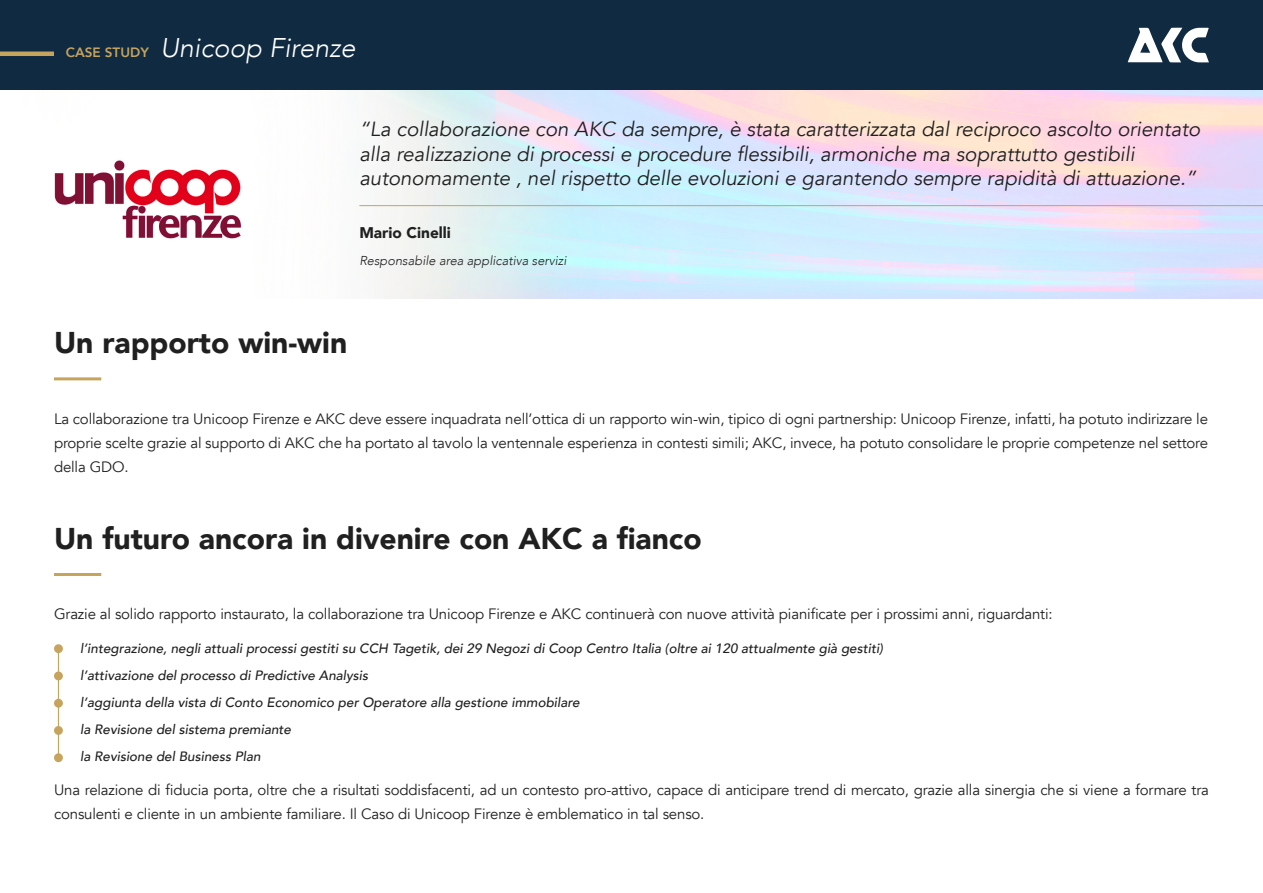
<style>
.page{position:relative;width:1263px;height:893px;background:#fff}
.page>*{position:absolute;margin:0;border:0;box-sizing:border-box;transform-origin:0 0}
.t1{font:900 30px "Avenir";color:#202020}
.t2{font:italic 300 27px "Avenir";color:#fff}
.t3{font:italic 20.4px/24.6px "Avenir";color:#202020}
.t4{font:900 15.45px "Avenir";color:#202020}
.t5{font:15px/24px "Avenir";letter-spacing:-.01em;color:#202020;text-align:justify}
.t6{font:italic 500 13.5px/27px "Avenir";color:#202020}
.t7{font:italic 300 12.9px "Avenir";color:#202020}
.s1{font-weight:800;font-style:normal;font-size:13.5px;color:#c7a45d}
</style>
<div class="page">
<div style="left:0;top:0;width:1263px;height:90px;background:#102a41"></div>
<svg style="left:1128px;top:28px;width:81px;height:35px"></svg>
<hr style="left:0;top:52px;width:54px;height:4px;background:#c7a45d">
<hr style="left:54px;top:377px;width:47px;height:3px;background:#c7a45d">
<hr style="left:54px;top:573px;width:47px;height:3px;background:#c7a45d">
<hr style="left:359px;top:205px;width:904px;height:1px;background:#c7a45d">
<img style="left:54px;top:160px;width:187px;height:79px">
<div style="left:54px;top:644px;width:9px;height:9px;background:#c7a45d;border-radius:50%"></div>
<div style="left:54px;top:671px;width:9px;height:9px;background:#c7a45d;border-radius:50%"></div>
<div style="left:54px;top:699px;width:9px;height:9px;background:#c7a45d;border-radius:50%"></div>
<div style="left:54px;top:753px;width:9px;height:9px;background:#c7a45d;border-radius:50%"></div>
<div style="left:54px;top:726px;width:9px;height:9px;background:#c7a45d;border-radius:50%"></div>
<hr style="left:58px;top:649px;width:1px;height:109px;background:#c7a45d">
<h2 class="t2" style="left:66px;top:32px;width:291px"><span class="s1">CASE STUDY</span> Unicoop Firenze</h2>
<p class="t3" style="left:359px;top:117px;width:842px">“La collaborazione con AKC da sempre, è stata caratterizzata dal reciproco ascolto orientato alla realizzazione di processi e procedure flessibili, armoniche ma soprattutto gestibili autonomamente , nel rispetto delle evoluzioni e garantendo sempre rapidità di attuazione.”</p>
<p class="t4" style="left:359px;top:219px;width:93px">Mario Cinelli</p>
<p class="t7" style="left:359px;top:253px;width:209px">Responsabile area applicativa servizi</p>
<h1 class="t1" style="left:54px;top:317px;width:295px">Un rapporto win-win</h1>
<p class="t5" style="left:54px;top:407px;width:1156px">La collaborazione tra Unicoop Firenze e AKC deve essere inquadrata nell’ottica di un rapporto win-win, tipico di ogni partnership: Unicoop Firenze, infatti, ha potuto indirizzare le proprie scelte grazie al supporto di AKC che ha portato al tavolo la ventennale esperienza in contesti simili; AKC, invece, ha potuto consolidare le proprie competenze nel settore della GDO.</p>
<h1 class="t1" style="left:54px;top:513px;width:649px">Un futuro ancora in divenire con AKC a fianco</h1>
<p class="t5" style="left:54px;top:603px;width:1000px">Grazie al solido rapporto instaurato, la collaborazione tra Unicoop Firenze e AKC continuerà con nuove attività pianificate per i prossimi anni, riguardanti:</p>
<p class="t6" style="left:80px;top:635px;width:804px">l’integrazione, negli attuali processi gestiti su CCH Tagetik, dei 29 Negozi di Coop Centro Italia (oltre ai 120 attualmente già gestiti) l’attivazione del processo di Predictive Analysis<br>l’aggiunta della vista di Conto Economico per Operatore alla gestione immobilare<br>la Revisione del sistema premiante<br>la Revisione del Business Plan</p>
<p class="t5" style="left:54px;top:778px;width:1156px">Una relazione di fiducia porta, oltre che a risultati soddisfacenti, ad un contesto pro-attivo, capace di anticipare trend di mercato, grazie alla sinergia che si viene a formare tra consulenti e cliente in un ambiente familiare. Il Caso di Unicoop Firenze è emblematico in tal senso.</p>
</div>
